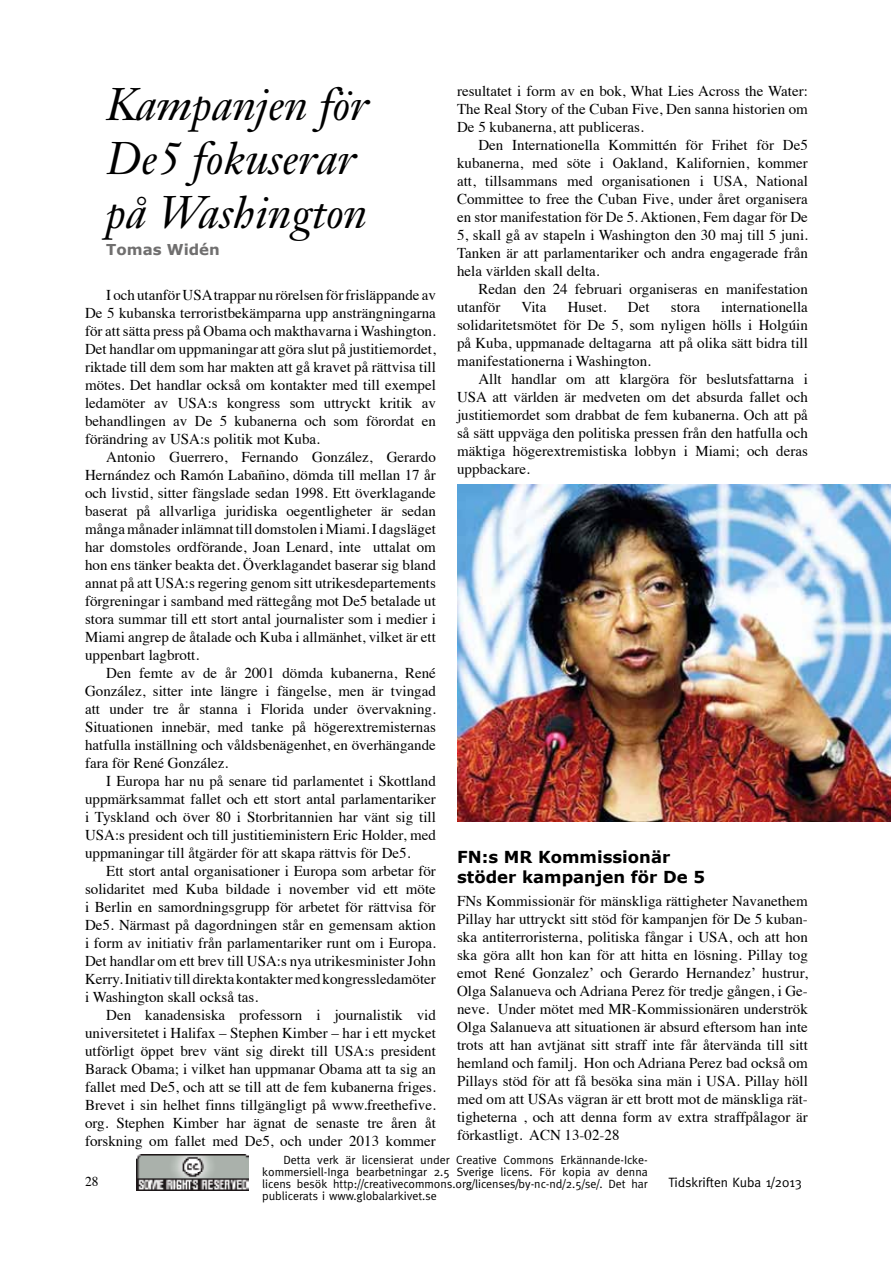
<style>
.page{position:relative;width:893px;height:1263px;background:#fff}
.page>*{position:absolute;margin:0;border:0;box-sizing:border-box;transform-origin:0 0}
.t1{font:italic 45px/54px "Janson Text";color:#000}
.t2{font:700 16.5px/19.8px "Verdana";color:#000}
.t3{font:15px/18px "Times";color:#000;text-align:justify}
.t4{font:700 15px "Verdana";color:#706f6f}
.t5{font:13.5px "Meta";color:#000}
.t6{font:13.5px "Times";color:#000}
.t7{font:12px/12px "Meta";color:#000;text-align:justify}
</style>
<div class="page">
<img style="left:136px;top:1154px;width:113px;height:36px">
<img style="left:457px;top:484px;width:434px;height:337px">
<h1 class="t1" style="left:106px;top:78px;width:264px">Kampanjen för<br>De5 fokuserar på Washington</h1>
<p class="t4" style="left:106px;top:240px;width:115px">Tomas Widén</p>
<p class="t3" style="left:85px;top:284px;width:352px;text-indent:21px">I och utanför USA trappar nu rörelsen för frisläppande av De 5 kubanska terroristbekämparna upp ansträngningarna för att sätta press på Obama och makthavarna i Washington.<br>Det handlar om uppmaningar att göra slut på justitiemordet, riktade till dem som har makten att gå kravet på rättvisa till mötes. Det handlar också om kontakter med till exempel ledamöter av USA:s kongress som uttryckt kritik av behandlingen av De 5 kubanerna och som förordat en förändring av USA:s politik mot Kuba.</p>
<p class="t3" style="left:85px;top:446px;width:352px;text-indent:21px">Antonio Guerrero, Fernando González, Gerardo Hernández och Ramón Labañino, dömda till mellan 17 år och livstid, sitter fängslade sedan 1998. Ett överklagande baserat på allvarliga juridiska oegentligheter är sedan många månader inlämnat till domstolen i Miami. I dagsläget har domstoles ordförande, Joan Lenard, inte uttalat om hon ens tänker beakta det. Överklagandet baserar sig bland annat på att USA:s regering genom sitt utrikesdepartements förgreningar i samband med rättegång mot De5 betalade ut stora summar till ett stort antal journalister som i medier i Miami angrep de åtalade och Kuba i allmänhet, vilket är ett uppenbart lagbrott.</p>
<p class="t3" style="left:85px;top:662px;width:352px;text-indent:21px">Den femte av de år 2001 dömda kubanerna, René González, sitter inte längre i fängelse, men är tvingad att under tre år stanna i Florida under övervakning.<br>Situationen innebär, med tanke på högerextremisternas hatfulla inställning och våldsbenägenhet, en överhängande fara för René González.</p>
<p class="t3" style="left:85px;top:770px;width:352px;text-indent:21px">I Europa har nu på senare tid parlamentet i Skottland uppmärksammat fallet och ett stort antal parlamentariker i Tyskland och över 80 i Storbritannien har vänt sig till USA:s president och till justitieministern Eric Holder, med uppmaningar till åtgärder för att skapa rättvis för De5.</p>
<p class="t3" style="left:85px;top:860px;width:352px;text-indent:21px">Ett stort antal organisationer i Europa som arbetar för solidaritet med Kuba bildade i november vid ett möte i Berlin en samordningsgrupp för arbetet för rättvisa för De5. Närmast på dagordningen står en gemensam aktion i form av initiativ från parlamentariker runt om i Europa.<br>Det handlar om ett brev till USA:s nya utrikesminister John Kerry. Initiativ till direkta kontakter med kongressledamöter i Washington skall också tas.</p>
<p class="t3" style="left:85px;top:1004px;width:352px;text-indent:21px">Den kanadensiska professorn i journalistik vid universitetet i Halifax – Stephen Kimber – har i ett mycket utförligt öppet brev vänt sig direkt till USA:s president Barack Obama; i vilket han uppmanar Obama att ta sig an fallet med De5, och att se till att de fem kubanerna friges.<br>Brevet i sin helhet finns tillgängligt på www.freethefive. org. Stephen Kimber har ägnat de senaste tre åren åt forskning om fallet med De5, och under 2013 kommer</p>
<p class="t3" style="left:457px;top:81px;width:352px">resultatet i form av en bok, What Lies Across the Water:<br>The Real Story of the Cuban Five, Den sanna historien om De 5 kubanerna, att publiceras.</p>
<p class="t3" style="left:457px;top:135px;width:352px;text-indent:21px">Den Internationella Kommittén för Frihet för De5 kubanerna, med söte i Oakland, Kalifornien, kommer att, tillsammans med organisationen i USA, National Committee to free the Cuban Five, under året organisera en stor manifestation för De 5. Aktionen, Fem dagar för De 5, skall gå av stapeln i Washington den 30 maj till 5 juni.<br>Tanken är att parlamentariker och andra engagerade från hela världen skall delta.</p>
<p class="t3" style="left:457px;top:279px;width:352px;text-indent:21px">Redan den 24 februari organiseras en manifestation utanför</p>
<p class="t3" style="left:457px;top:297px;width:352px;text-indent:264px">internationella solidaritetsmötet för De 5, som nyligen hölls i Holgúin på Kuba, uppmanade deltagarna att på olika sätt bidra till manifestationerna i Washington.</p>
<p class="t3" style="left:457px;top:369px;width:352px;text-indent:21px">Allt handlar om att klargöra för beslutsfattarna i USA att världen är medveten om det absurda fallet och justitiemordet som drabbat de fem kubanerna. Och att på så sätt uppväga den politiska pressen från den hatfulla och mäktiga högerextremistiska lobbyn i Miami; och deras uppbackare.</p>
<p class="t3" style="left:521px;top:297px;width:26px">Vita</p>
<p class="t3" style="left:568px;top:297px;width:40px">Huset.</p>
<p class="t3" style="left:628px;top:297px;width:23px">Det</p>
<p class="t3" style="left:671px;top:297px;width:31px">stora</p>
<p class="t2" style="left:457px;top:847px;width:249px">FN:s MR Kommissionär stöder kampanjen för De 5</p>
<p class="t3" style="left:457px;top:890px;width:352px">FNs Kommissionär för mänskliga rättigheter Navanethem Pillay har uttryckt sitt stöd för kampanjen för De 5 kuban&shy;ska antiterroristerna, politiska fångar i USA, och att hon ska göra allt hon kan för att hitta en lösning. Pillay tog emot René Gonzalez’ och Gerardo Hernandez’ hustrur, Olga Salanueva och Adriana Perez för tredje gången, i Ge&shy;neve. Under mötet med MR-Kommissionären underströk Olga Salanueva att situationen är absurd eftersom han inte trots att han avtjänat sitt straff inte får återvända till sitt hemland och familj. Hon och Adriana Perez bad också om Pillays stöd för att få besöka sina män i USA. Pillay höll med om att USAs vägran är ett brott mot de mänskliga rät&shy;tigheterna , och att denna form av extra straffpålagor är förkastligt. ACN 13-02-28</p>
<p class="t7" style="left:262px;top:1154px;width:387px;text-indent:21px">Detta verk är licensierat under Creative Commons Erkännande-Icke&shy;kommersiell-Inga bearbetningar 2.5 Sverige licens. För kopia av denna licens besök http://creativecommons.org/licenses/by-nc-nd/2.5/se/. Det har publicerats i www.globalarkivet.se</p>
<p class="t6" style="left:85px;top:1169px;width:15px">28</p>
<p class="t5" style="left:668px;top:1174px;width:135px">Tidskriften Kuba 1/2013</p>
</div>
